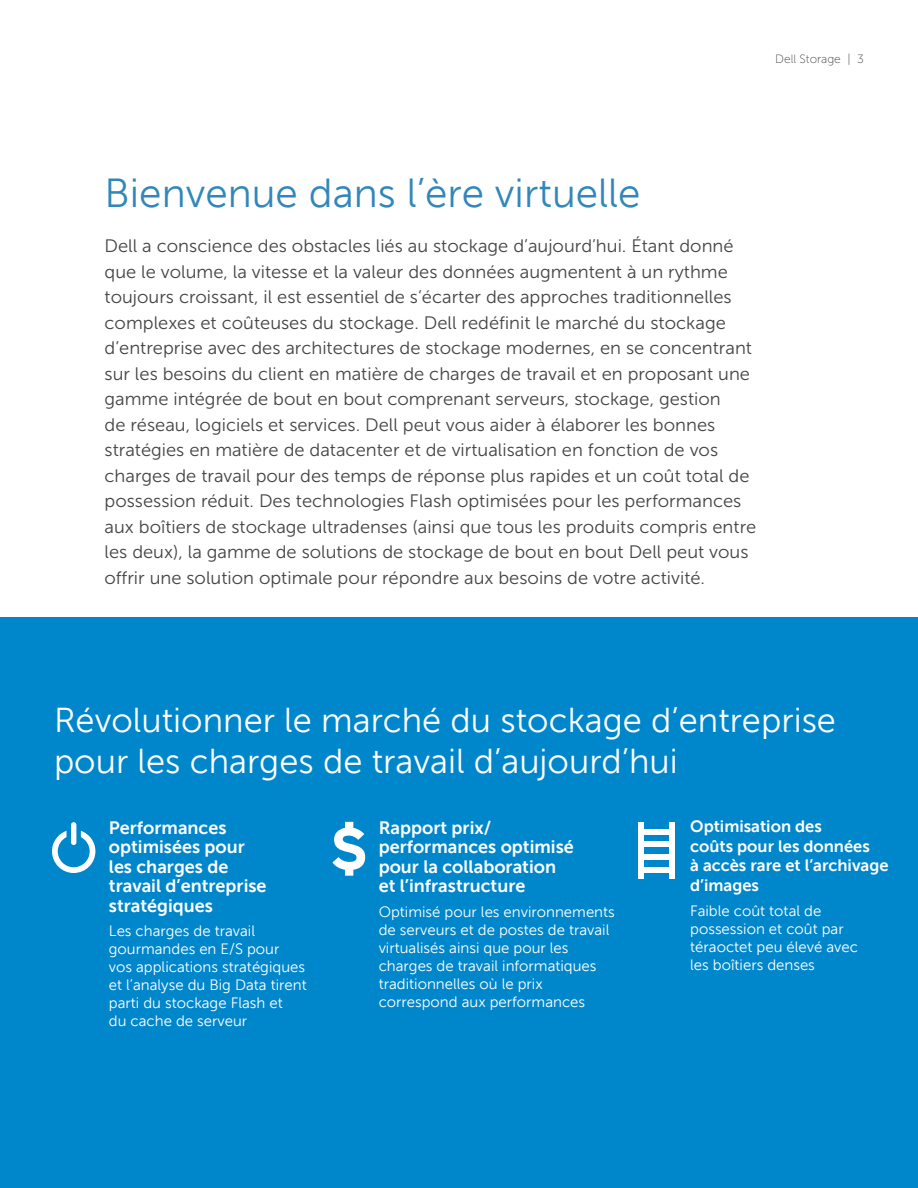
<style>
.page{position:relative;width:918px;height:1188px;background:#fff}
.page>*{position:absolute;margin:0;border:0;box-sizing:border-box;transform-origin:0 0}
.Header_Level_2{font:40.5px "Museo Sans For Dell";color:#3287ba}
.Color_Box_Head{font:34.5px/40.5px "Museo Sans For Dell";color:#fff}
.Paragraph_1{font:18px/25.5px "Museo Sans For Dell 300";color:#444}
.White_text_for_blue{font:700 18px/19.5px "Museo Sans For Dell";color:#fff}
.White_text_indented{font:700 16.5px/19.5px "Museo Sans For Dell";color:#fff}
.White_text_indented-2{font:15px/18px "Museo Sans For Dell";color:#fff}
.Page_number{font:12px "Museo Sans For Dell 100";color:#444}
</style>
<div class="page">
<div style="left:0;top:618px;width:918px;height:570px;background:#0087cb"></div>
<div style="left:638px;top:822px;width:6px;height:57px;background:#fff"></div>
<div style="left:670px;top:822px;width:5px;height:57px;background:#fff"></div>
<div style="left:641px;top:829px;width:31px;height:5px;background:#fff"></div>
<div style="left:641px;top:842px;width:31px;height:5px;background:#fff"></div>
<div style="left:641px;top:854px;width:31px;height:6px;background:#fff"></div>
<div style="left:641px;top:867px;width:31px;height:5px;background:#fff"></div>
<svg style="left:52px;top:831px;width:43px;height:42px"></svg>
<div style="left:71px;top:822px;width:5px;height:23px;background:#fff;border-radius:3px"></div>
<svg style="left:332px;top:822px;width:33px;height:54px"></svg>
<p class="Page_number" style="left:775px;top:53px;width:90px">Dell Storage | 3</p>
<p class="Header_Level_2" style="left:105px;top:171px;width:538px">Bienvenue dans l’ère virtuelle</p>
<p class="Paragraph_1" style="left:105px;top:233px;width:653px">Dell a conscience des obstacles liés au stockage d’aujourd’hui. Étant donné que le volume, la vitesse et la valeur des données augmentent à un rythme toujours croissant, il est essentiel de s’écarter des approches traditionnelles complexes et coûteuses du stockage. Dell redéfinit le marché du stockage d’entreprise avec des architectures de stockage modernes, en se concentrant sur les besoins du client en matière de charges de travail et en proposant une gamme intégrée de bout en bout comprenant serveurs, stockage, gestion<br>de réseau, logiciels et services. Dell peut vous aider à élaborer les bonnes stratégies en matière de datacenter et de virtualisation en fonction de vos charges de travail pour des temps de réponse plus rapides et un coût total de possession réduit. Des technologies Flash optimisées pour les performances aux boîtiers de stockage ultradenses (ainsi que tous les produits compris entre les deux), la gamme de solutions de stockage de bout en bout Dell peut vous offrir une solution optimale pour répondre aux besoins de votre activité.</p>
<p class="Color_Box_Head" style="left:54px;top:701px;width:784px">Révolutionner le marché du stockage d’entreprise pour les charges de travail d’aujourd’hui</p>
<p class="White_text_for_blue" style="left:109px;top:818px;width:159px">Performances optimisées pour les charges de travail d’entreprise stratégiques</p>
<p class="White_text_indented-2" style="left:109px;top:922px;width:199px">Les charges de travail gourmandes en E/S pour<br>vos applications stratégiques et l’analyse du Big Data tirent parti du stockage Flash et<br>du cache de serveur</p>
<p class="White_text_for_blue" style="left:379px;top:818px;width:197px">Rapport prix/ performances optimisé pour la collaboration et l’infrastructure</p>
<p class="White_text_indented-2" style="left:379px;top:903px;width:238px">Optimisé pour les environnements de serveurs et de postes de travail virtualisés ainsi que pour les charges de travail informatiques traditionnelles où le prix correspond aux performances</p>
<p class="White_text_indented" style="left:690px;top:817px;width:200px">Optimisation des<br>coûts pour les données<br>à accès rare et l’archivage d’images</p>
<p class="White_text_indented-2" style="left:690px;top:902px;width:169px">Faible coût total de possession et coût par téraoctet peu élevé avec les boîtiers denses</p>
</div>
